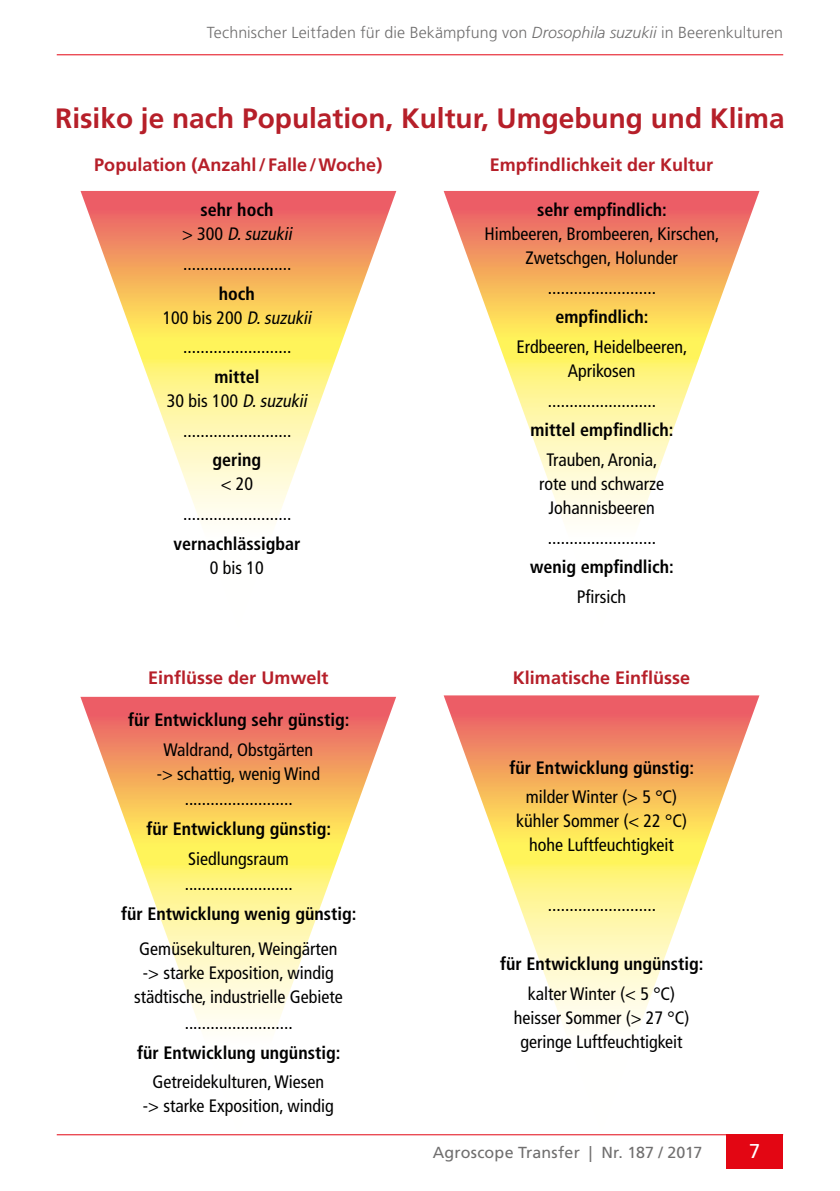
<style>
.page{position:relative;width:840px;height:1191px;background:#fff}
.page>*{position:absolute;margin:0;border:0;box-sizing:border-box;transform-origin:0 0}
.t1{font:700 28px "Frutiger LT Std";color:#b61f29}
.t2{font:20px "Frutiger LT Std";color:#fff}
.t3{font:condensed 18px/24px "Frutiger LT Std";color:#000;text-align:center}
.t4{font:700 condensed 18px "Frutiger LT Std";color:#000}
.t5{font:700 18px "Frutiger LT Std";color:#b61f29}
.t6{font:italic condensed 18px/24px "Frutiger LT Std";color:#000;text-align:center}
.t7{font:300 16px "Frutiger LT Std";letter-spacing:.005em;color:#706f6f}
.t8{font:16px "Frutiger LT Std";letter-spacing:.01em;color:#706f6f}
.s1{font-style:italic}
.s2{font-weight:700;font-style:normal}
.s3{font-style:normal}
.s4{font-weight:700}
</style>
<div class="page">
<hr style="left:57px;top:54px;width:725px;height:1px;background:#e30613">
<hr style="left:57px;top:1134px;width:725px;height:1px;background:#e30613">
<div style="left:726px;top:1134px;width:56px;height:34px;background:#e30613"></div>
<svg style="left:443px;top:695px;width:316px;height:332px"></svg>
<svg style="left:80px;top:697px;width:316px;height:331px"></svg>
<svg style="left:80px;top:191px;width:316px;height:331px"></svg>
<svg style="left:443px;top:191px;width:316px;height:331px"></svg>
<p class="t7" style="left:207px;top:23px;width:577px">Technischer Leitfaden für die Bekämpfung von <span class="s1">Drosophila suzukii</span> in Beerenkulturen</p>
<h1 class="t1" style="left:55px;top:101px;width:730px">Risiko je nach Population, Kultur, Umgebung und Klima</h1>
<p class="t5" style="left:94px;top:154px;width:289px">Population (Anzahl/Falle/Woche)</p>
<p class="t5" style="left:489px;top:154px;width:225px">Empfindlichkeit der Kultur</p>
<p class="t6" style="left:182px;top:198px;width:115px"><span class="s2">sehr hoch<br></span><span class="s3">&gt; 3 0 0</span> D.suzukii</p>
<p class="t3" style="left:183px;top:252px;width:109px">.........................</p>
<p class="t3" style="left:162px;top:281px;width:154px"><span class="s4">hoch<br></span>1 0 0 b i s 2 0 0 <span class="s1">D.suzukii</span></p>
<p class="t3" style="left:183px;top:335px;width:109px">.........................</p>
<p class="t6" style="left:167px;top:365px;width:145px"><span class="s2">mittel<br></span><span class="s3">3 0 b i s 1 0 0</span> D.suzukii</p>
<p class="t3" style="left:183px;top:418px;width:109px">.........................</p>
<p class="t4" style="left:212px;top:449px;width:50px">gering</p>
<p class="t3" style="left:183px;top:469px;width:109px;line-height:29.6px">&lt; 20 .........................</p>
<p class="t4" style="left:173px;top:533px;width:129px">vernachlässigbar</p>
<p class="t3" style="left:210px;top:555px;width:55px">0 bis 10</p>
<p class="t4" style="left:536px;top:199px;width:131px">sehr empfindlich:</p>
<p class="t3" style="left:484px;top:222px;width:236px">Himbeeren, Brombeeren, Kirschen,<br>Zwetschgen, Holunder</p>
<p class="t3" style="left:547px;top:275px;width:109px">.........................</p>
<p class="t4" style="left:555px;top:306px;width:95px">empfindlich:</p>
<p class="t3" style="left:516px;top:335px;width:172px">Erdbeeren, Heidelbeeren,<br>Aprikosen</p>
<p class="t3" style="left:547px;top:388px;width:109px">.........................</p>
<p class="t4" style="left:530px;top:419px;width:144px">mittel empfindlich:</p>
<p class="t3" style="left:538px;top:448px;width:126px">Trauben, Aronia, rote und schwarze<br>Johannisbeeren</p>
<p class="t3" style="left:547px;top:525px;width:109px">.........................</p>
<p class="t4" style="left:529px;top:556px;width:145px">wenig empfindlich:</p>
<p class="t3" style="left:576px;top:585px;width:51px">Pfirsich</p>
<p class="t5" style="left:148px;top:667px;width:182px">Einflüsse der Umwelt</p>
<p class="t5" style="left:512px;top:667px;width:179px">Klimatische Einflüsse</p>
<p class="t4" style="left:128px;top:709px;width:223px">für Entwicklung sehr günstig:</p>
<p class="t3" style="left:157px;top:737px;width:165px">Waldrand, Obstgärten -&gt; schattig, wenig Wind</p>
<p class="t3" style="left:184px;top:787px;width:109px">.........................</p>
<p class="t4" style="left:146px;top:818px;width:186px">für Entwicklung günstig:</p>
<p class="t3" style="left:184px;top:845px;width:109px;line-height:25.6px;text-align:left">Siedlungsraum .........................</p>
<p class="t4" style="left:121px;top:903px;width:237px">für Entwicklung wenig günstig:</p>
<p class="t3" style="left:134px;top:937px;width:210px">Gemüsekulturen, Weingärten -&gt; starke Exposition, windig städtische, industrielle Gebiete</p>
<p class="t3" style="left:184px;top:1011px;width:109px">.........................</p>
<p class="t4" style="left:137px;top:1041px;width:205px">für Entwicklung ungünstig:</p>
<p class="t3" style="left:143px;top:1070px;width:192px">Getreidekulturen, Wiesen -&gt; starke Exposition, windig</p>
<p class="t4" style="left:509px;top:756px;width:186px">für Entwicklung günstig:</p>
<p class="t3" style="left:515px;top:785px;width:172px">milder Winter (&gt; 5 °C) kühler Sommer (&lt; 22 °C) hohe Luftfeuchtigkeit</p>
<p class="t3" style="left:547px;top:892px;width:109px">.........................</p>
<p class="t4" style="left:500px;top:953px;width:205px">für Entwicklung ungünstig:</p>
<p class="t3" style="left:513px;top:981px;width:177px">kalter Winter (&lt; 5 °C) heisser Sommer (&gt; 27 °C) geringe Luftfeuchtigkeit</p>
<p class="t8" style="left:432px;top:1143px;width:271px">Agroscope Transfer | Nr. 187 / 2017</p>
<p class="t2" style="left:748px;top:1139px;width:13px">7</p>
</div>
